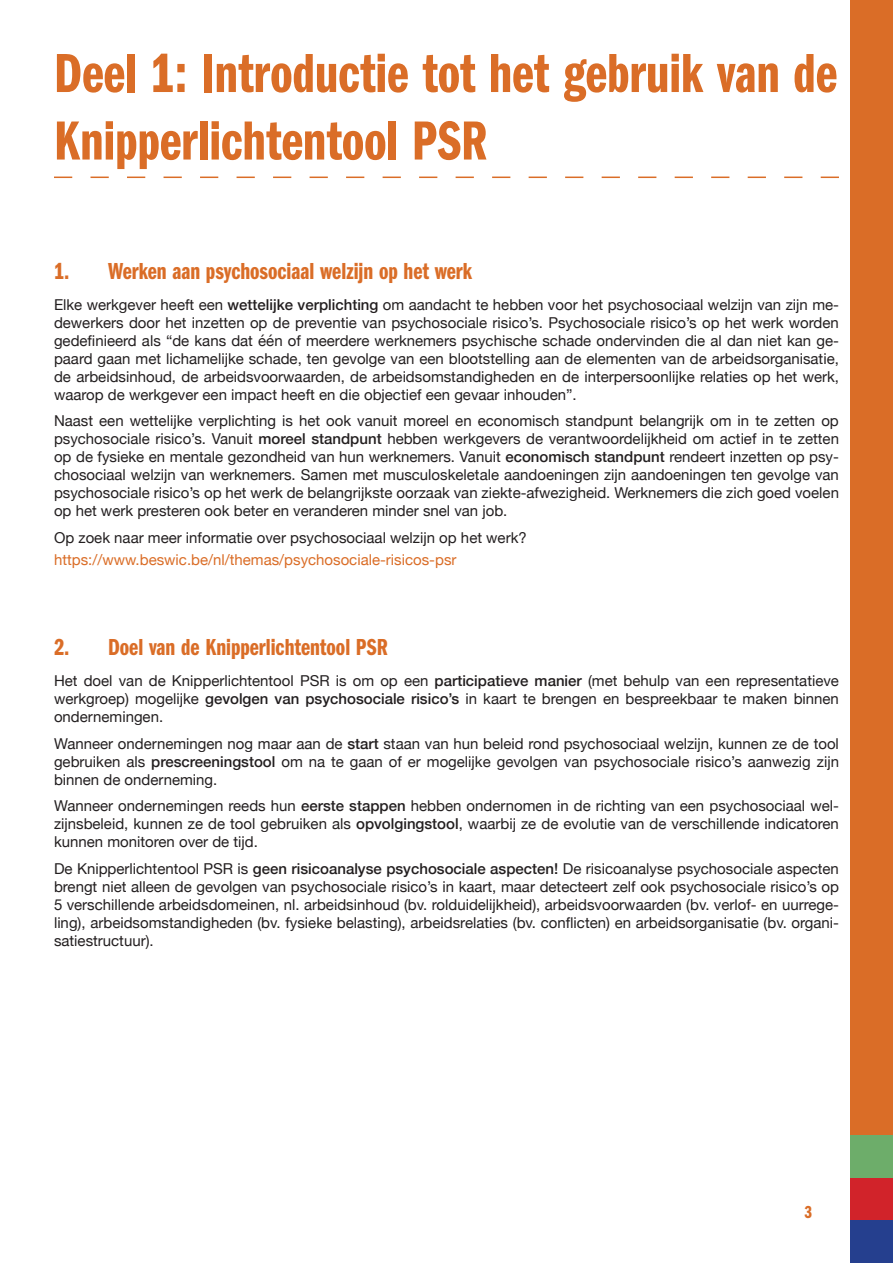
<style>
.page{position:relative;width:893px;height:1263px;background:#fff}
.page>*{position:absolute;margin:0;border:0;box-sizing:border-box;transform-origin:0 0}
.Titel_1{font:57px/67.5px "Franklin Gothic URW Com Dem";color:#da6d27}
.Titel_2{font:24px "Franklin Gothic URW Com Dem";color:#da6d27}
.t1{font:18px "Franklin Gothic URW Com Dem";color:#da6d27}
.Texte{font:15px/18px "Helvetica Neue";color:#231f20;text-align:justify}
.Texte-2{font:15px "Helvetica Neue";color:#da6d27}
.s1{font-weight:500}
</style>
<div class="page">
<div style="left:850px;top:0;width:43px;height:1263px;background:#da6d27"></div>
<div style="left:850px;top:1135px;width:43px;height:43px;background:#6dad6a"></div>
<div style="left:850px;top:1178px;width:43px;height:42px;background:#d1232a"></div>
<div style="left:850px;top:1220px;width:43px;height:43px;background:#253f8e"></div>
<svg style="left:54px;top:177px;width:785px;height:1px"></svg>
<p class="Titel_1" style="left:54px;top:36px;width:785px">Deel 1: Introductie tot het gebruik van de<br>Knipperlichtentool PSR</p>
<p class="Titel_2" style="left:54px;top:254px;width:420px">1. Werken aan psychosociaal welzijn op het werk</p>
<p class="Texte" style="left:54px;top:296px;width:786px">Elke werkgever heeft een <span class="s1">wettelijke verplichting</span> om aandacht te hebben voor het psychosociaal welzijn van zijn me&shy;dewerkers door het inzetten op de preventie van psychosociale risico’s. Psychosociale risico’s op het werk worden gedefinieerd als “de kans dat één of meerdere werknemers psychische schade ondervinden die al dan niet kan ge&shy;paard gaan met lichamelijke schade, ten gevolge van een blootstelling aan de elementen van de arbeidsorganisatie, de arbeidsinhoud, de arbeidsvoorwaarden, de arbeidsomstandigheden en de interpersoonlijke relaties op het werk, waarop de werkgever een impact heeft en die objectief een gevaar inhouden”.</p>
<p class="Texte" style="left:54px;top:413px;width:786px">Naast een wettelijke verplichting is het ook vanuit moreel en economisch standpunt belangrijk om in te zetten op psychosociale risico’s. Vanuit <span class="s1">moreel standpunt</span> hebben werkgevers de verantwoordelijkheid om actief in te zetten op de fysieke en mentale gezondheid van hun werknemers. Vanuit <span class="s1">economisch standpunt</span> rendeert inzetten op psy&shy;chosociaal welzijn van werknemers. Samen met musculoskeletale aandoeningen zijn aandoeningen ten gevolge van psychosociale risico’s op het werk de belangrijkste oorzaak van ziekte-afwezigheid. Werknemers die zich goed voelen op het werk presteren ook beter en veranderen minder snel van job.</p>
<p class="Texte" style="left:54px;top:529px;width:474px">Op zoek naar meer informatie over psychosociaal welzijn op het werk?</p>
<p class="Texte-2" style="left:54px;top:549px;width:404px">https://www.beswic.be/nl/themas/psychosociale-risicos-psr</p>
<p class="Titel_2" style="left:54px;top:631px;width:335px">2. Doel van de Knipperlichtentool PSR</p>
<p class="Texte" style="left:54px;top:673px;width:786px">Het doel van de Knipperlichtentool PSR is om op een <span class="s1">participatieve manier</span> (met behulp van een representatieve werkgroep) mogelijke <span class="s1">gevolgen van psychosociale risico’s</span> in kaart te brengen en bespreekbaar te maken binnen ondernemingen.</p>
<p class="Texte" style="left:54px;top:735px;width:786px">Wanneer ondernemingen nog maar aan de <span class="s1">start</span> staan van hun beleid rond psychosociaal welzijn, kunnen ze de tool gebruiken als <span class="s1">prescreeningstool</span> om na te gaan of er mogelijke gevolgen van psychosociale risico’s aanwezig zijn binnen de onderneming.</p>
<p class="Texte" style="left:54px;top:798px;width:786px">Wanneer ondernemingen reeds hun <span class="s1">eerste stappen</span> hebben ondernomen in de richting van een psychosociaal wel&shy;zijnsbeleid, kunnen ze de tool gebruiken als <span class="s1">opvolgingstool</span>, waarbij ze de evolutie van de verschillende indicatoren kunnen monitoren over de tijd.</p>
<p class="Texte" style="left:54px;top:860px;width:786px">De Knipperlichtentool PSR is <span class="s1">geen risicoanalyse psychosociale aspecten!</span> De risicoanalyse psychosociale aspecten brengt niet alleen de gevolgen van psychosociale risico’s in kaart, maar detecteert zelf ook psychosociale risico’s op 5 verschillende arbeidsdomeinen, nl. arbeidsinhoud (bv. rolduidelijkheid), arbeidsvoorwaarden (bv. verlof- en uurrege&shy;ling), arbeidsomstandigheden (bv. fysieke belasting), arbeidsrelaties (bv. conflicten) en arbeidsorganisatie (bv. organi&shy;satiestructuur).</p>
<p class="t1" style="left:804px;top:1199px;width:9px">3</p>
</div>
